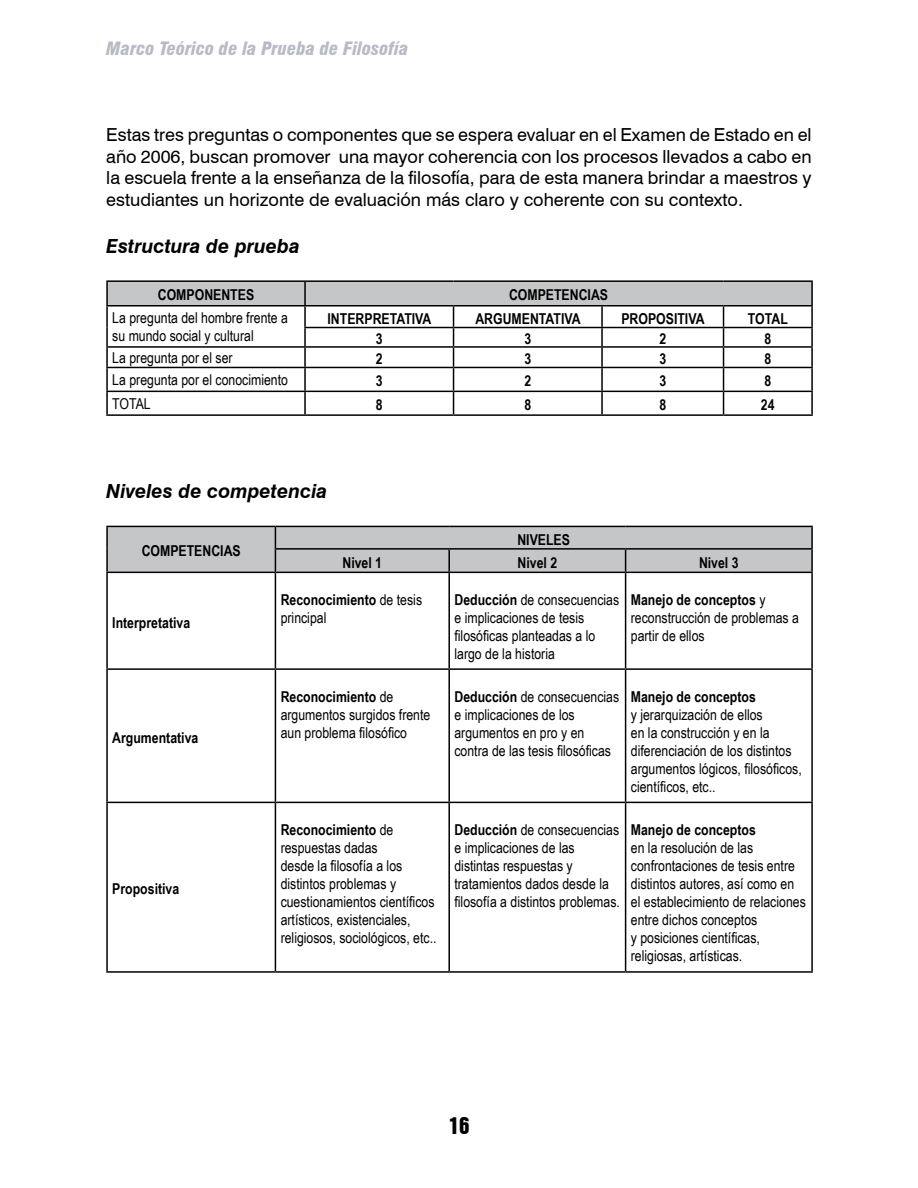
<style>
.page{position:relative;width:918px;height:1188px;background:#fff}
.page>*{position:absolute;margin:0;border:0;box-sizing:border-box;transform-origin:0 0}
.t1{font:21px "Swiss 921 BT Regular A";color:#000}
.t2{font:italic 700 19.5px "Swiss 721 BT";color:#000}
.t3{font:18px/21.6px "Swiss 721 BT";color:#000;text-align:justify}
.t4{font:italic 900 condensed 18px "Swiss 721 BT";color:#b8bbc6}
.t5{font:15px/18px "Arial Narrow";color:#000}
.t6{font:700 15px "Arial Narrow";color:#000}
.s1{font-weight:700}
</style>
<div class="page">
<hr style="left:106px;top:280px;width:199px;height:2px;background:#000">
<hr style="left:305px;top:280px;width:149px;height:2px;background:#000">
<hr style="left:454px;top:280px;width:148px;height:2px;background:#000">
<hr style="left:602px;top:280px;width:122px;height:2px;background:#000">
<hr style="left:724px;top:280px;width:89px;height:2px;background:#000">
<svg style="left:106px;top:281px;width:707px;height:133px"></svg>
<hr style="left:811px;top:392px;width:2px;height:22px;background:#000">
<hr style="left:106px;top:414px;width:199px;height:2px;background:#000">
<hr style="left:305px;top:414px;width:149px;height:2px;background:#000">
<hr style="left:454px;top:414px;width:148px;height:2px;background:#000">
<hr style="left:602px;top:414px;width:122px;height:2px;background:#000">
<hr style="left:724px;top:414px;width:89px;height:2px;background:#000">
<hr style="left:106px;top:526px;width:169px;height:1px;background:#000">
<hr style="left:106px;top:527px;width:2px;height:22px;background:#000">
<hr style="left:106px;top:549px;width:2px;height:23px;background:#000">
<hr style="left:626px;top:526px;width:187px;height:1px;background:#000">
<hr style="left:811px;top:527px;width:2px;height:21px;background:#000">
<hr style="left:626px;top:548px;width:187px;height:2px;background:#000">
<svg style="left:107px;top:526px;width:705px;height:46px;background:#b7b8b9"></svg>
<hr style="left:811px;top:550px;width:2px;height:22px;background:#000">
<hr style="left:106px;top:572px;width:169px;height:1px;background:#000">
<hr style="left:106px;top:573px;width:2px;height:95px;background:#000">
<hr style="left:275px;top:572px;width:174px;height:1px;background:#000">
<hr style="left:275px;top:573px;width:1px;height:95px;background:#000">
<hr style="left:449px;top:572px;width:177px;height:1px;background:#000">
<hr style="left:448px;top:573px;width:2px;height:95px;background:#000">
<hr style="left:626px;top:572px;width:187px;height:1px;background:#000">
<hr style="left:625px;top:573px;width:1px;height:95px;background:#000">
<hr style="left:811px;top:573px;width:2px;height:95px;background:#000">
<hr style="left:106px;top:668px;width:169px;height:2px;background:#000">
<hr style="left:106px;top:670px;width:2px;height:132px;background:#000">
<hr style="left:275px;top:668px;width:174px;height:2px;background:#000">
<hr style="left:275px;top:670px;width:1px;height:132px;background:#000">
<hr style="left:449px;top:668px;width:177px;height:2px;background:#000">
<hr style="left:448px;top:670px;width:2px;height:132px;background:#000">
<hr style="left:626px;top:668px;width:187px;height:2px;background:#000">
<hr style="left:625px;top:670px;width:1px;height:132px;background:#000">
<hr style="left:811px;top:670px;width:2px;height:132px;background:#000">
<hr style="left:106px;top:802px;width:169px;height:1px;background:#000">
<hr style="left:106px;top:803px;width:2px;height:168px;background:#000">
<hr style="left:275px;top:802px;width:174px;height:1px;background:#000">
<hr style="left:275px;top:803px;width:1px;height:168px;background:#000">
<hr style="left:449px;top:802px;width:177px;height:1px;background:#000">
<hr style="left:448px;top:803px;width:2px;height:168px;background:#000">
<hr style="left:626px;top:802px;width:187px;height:1px;background:#000">
<hr style="left:625px;top:803px;width:1px;height:168px;background:#000">
<hr style="left:811px;top:803px;width:2px;height:168px;background:#000">
<hr style="left:106px;top:971px;width:169px;height:2px;background:#000">
<hr style="left:275px;top:971px;width:174px;height:2px;background:#000">
<hr style="left:449px;top:971px;width:177px;height:2px;background:#000">
<hr style="left:626px;top:971px;width:187px;height:2px;background:#000">
<p class="t4" style="left:106px;top:38px;width:304px">Marco Teórico de la Prueba de Filosofía</p>
<p class="t3" style="left:106px;top:124px;width:707px">Estas tres preguntas o componentes que se espera evaluar en el Examen de Estado en el año 2006, buscan promover una mayor coherencia con los procesos llevados a cabo en la escuela frente a la enseñanza de la filosofía, para de esta manera brindar a maestros y estudiantes un horizonte de evaluación más claro y coherente con su contexto.</p>
<h2 class="t2" style="left:106px;top:234px;width:195px">Estructura de prueba</h2>
<p class="t6" style="left:158px;top:284px;width:98px">COMPONENTES</p>
<p class="t6" style="left:509px;top:284px;width:101px">COMPETENCIAS</p>
<p class="t5" style="left:112px;top:308px;width:177px">La pregunta del hombre frente a su mundo social y cultural</p>
<p class="t6" style="left:328px;top:307px;width:105px">INTERPRETATIVA</p>
<p class="t6" style="left:475px;top:307px;width:107px">ARGUMENTATIVA</p>
<p class="t6" style="left:621px;top:307px;width:85px">PROPOSITIVA</p>
<p class="t6" style="left:748px;top:307px;width:41px">TOTAL</p>
<p class="t6" style="left:376px;top:328px;width:8px">3</p>
<p class="t6" style="left:524px;top:328px;width:8px">3</p>
<p class="t6" style="left:659px;top:328px;width:8px">2</p>
<p class="t6" style="left:764px;top:328px;width:8px">8</p>
<p class="t5" style="left:112px;top:348px;width:122px">La pregunta por el ser</p>
<p class="t6" style="left:376px;top:348px;width:8px">2</p>
<p class="t6" style="left:524px;top:348px;width:8px">3</p>
<p class="t6" style="left:659px;top:348px;width:8px">3</p>
<p class="t6" style="left:764px;top:348px;width:8px">8</p>
<p class="t5" style="left:112px;top:370px;width:177px">La pregunta por el conocimiento</p>
<p class="t6" style="left:376px;top:370px;width:8px">3</p>
<p class="t6" style="left:524px;top:370px;width:8px">2</p>
<p class="t6" style="left:659px;top:370px;width:8px">3</p>
<p class="t6" style="left:764px;top:370px;width:8px">8</p>
<p class="t5" style="left:112px;top:394px;width:40px">TOTAL</p>
<p class="t6" style="left:376px;top:394px;width:8px">8</p>
<p class="t6" style="left:524px;top:394px;width:8px">8</p>
<p class="t6" style="left:659px;top:394px;width:8px">8</p>
<p class="t6" style="left:761px;top:394px;width:15px">24</p>
<h2 class="t2" style="left:106px;top:479px;width:223px">Niveles de competencia</h2>
<p class="t6" style="left:142px;top:540px;width:101px">COMPETENCIAS</p>
<p class="t6" style="left:517px;top:528px;width:54px">NIVELES</p>
<p class="t6" style="left:342px;top:551px;width:41px">Nivel 1</p>
<p class="t6" style="left:518px;top:551px;width:41px">Nivel 2</p>
<p class="t6" style="left:699px;top:551px;width:41px">Nivel 3</p>
<p class="t6" style="left:112px;top:611px;width:79px">Interpretativa</p>
<p class="t6" style="left:112px;top:726px;width:88px">Argumentativa</p>
<p class="t6" style="left:112px;top:878px;width:68px">Propositiva</p>
<p class="t5" style="left:281px;top:590px;width:143px"><span class="s1">Reconocimiento</span> de tesis principal</p>
<p class="t5" style="left:454px;top:590px;width:166px"><span class="s1">Deducción</span> de consecuencias e implicaciones de tesis filosóficas planteadas a lo largo de la historia</p>
<p class="t5" style="left:631px;top:590px;width:170px"><span class="s1">Manejo de conceptos</span> y reconstrucción de problemas a partir de ellos</p>
<p class="t5" style="left:281px;top:687px;width:151px"><span class="s1">Reconocimiento</span> de argumentos surgidos frente aun problema filosófico</p>
<p class="t5" style="left:454px;top:687px;width:166px"><span class="s1">Deducción</span> de consecuencias e implicaciones de los argumentos en pro y en contra de las tesis filosóficas</p>
<p class="t6" style="left:631px;top:685px;width:127px">Manejo de conceptos</p>
<p class="t5" style="left:631px;top:705px;width:172px">y jerarquización de ellos<br>en la construcción y en la diferenciación de los distintos argumentos lógicos, filosóficos, científicos, etc..</p>
<p class="t5" style="left:281px;top:820px;width:157px"><span class="s1">Reconocimiento</span> de respuestas dadas<br>desde la filosofía a los distintos problemas y cuestionamientos científicos artísticos, existenciales, religiosos, sociológicos, etc..</p>
<p class="t5" style="left:454px;top:820px;width:167px"><span class="s1">Deducción</span> de consecuencias e implicaciones de las distintas respuestas y tratamientos dados desde la filosofía a distintos problemas.</p>
<p class="t6" style="left:631px;top:819px;width:127px">Manejo de conceptos</p>
<p class="t5" style="left:631px;top:838px;width:177px">en la resolución de las confrontaciones de tesis entre distintos autores, así como en el establecimiento de relaciones entre dichos conceptos<br>y posiciones científicas, religiosas, artísticas.</p>
<h1 class="t1" style="left:448px;top:1112px;width:21px">16</h1>
</div>
